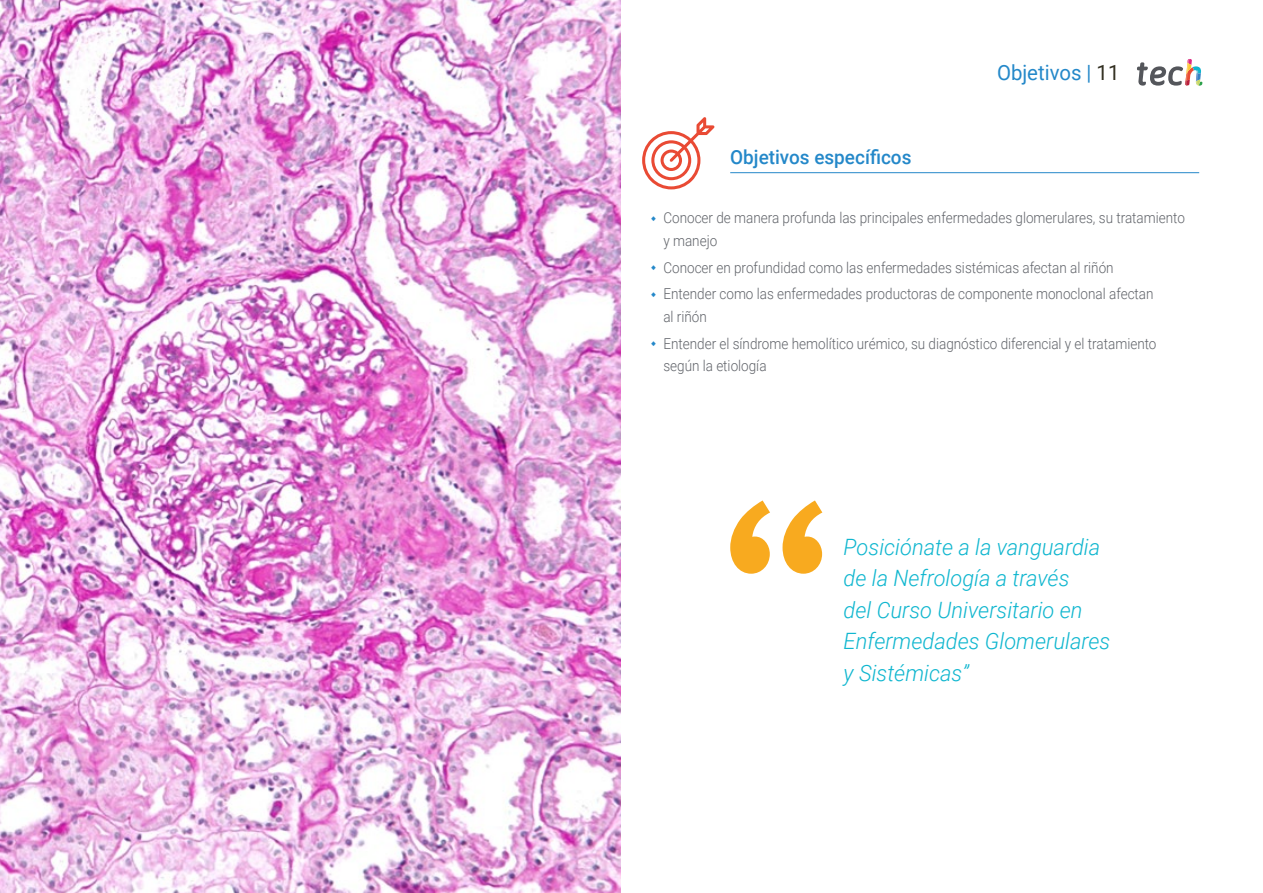
<style>
.page{position:relative;width:1263px;height:893px;background:#fff}
.page>*{position:absolute;margin:0;border:0;box-sizing:border-box;transform-origin:0 0}
.t1{font:italic 300 22.5px/31.5px "Roboto";color:#0fb6cf}
.t2{font:21px "Roboto";color:#2488c9}
.t3{font:500 19.5px "Roboto";color:#2488c9}
.t4{font:300 15px/26.7px "Roboto";color:#61646a;scale:.9 1}
.s1{color:#312e20}
</style>
<div class="page">
<hr style="left:730px;top:172px;width:469px;height:1px;background:#2488c9">
<svg style="left:642px;top:117px;width:72px;height:72px"></svg>
<svg style="left:730px;top:500px;width:92px;height:74px"></svg>
<img style="left:0;top:0;width:621px;height:893px">
<svg style="left:1137px;top:59px;width:65px;height:27px"></svg>
<h3 class="t3" style="left:730px;top:144px;width:183px">Objetivos específicos</h3>
<h2 class="t2" style="left:997px;top:57px;width:124px">Objetivos | <span class="s1">11</span></h2>
<p class="t4" style="left:663px;top:206px;width:581px;line-height:22.5px">Conocer de manera profunda las principales enfermedades glomerulares, su tratamiento y manejo</p>
<p class="t4" style="left:663px;top:253px;width:546px">Conocer en profundidad como las enfermedades sistémicas afectan al riñón<br>Entender como las enfermedades productoras de componente monoclonal afectan</p>
<p class="t4" style="left:663px;top:303px;width:549px">al riñón<br>Entender el síndrome hemolítico urémico, su diagnóstico diferencial y el tratamiento</p>
<p class="t4" style="left:663px;top:352px;width:116px">según la etiología</p>
<h1 class="t1" style="left:844px;top:530px;width:268px">Posiciónate a la vanguardia de la Nefrología a través<br>del Curso Universitario en<br>Enfermedades Glomerulares y Sistémicas”</h1>
</div>
